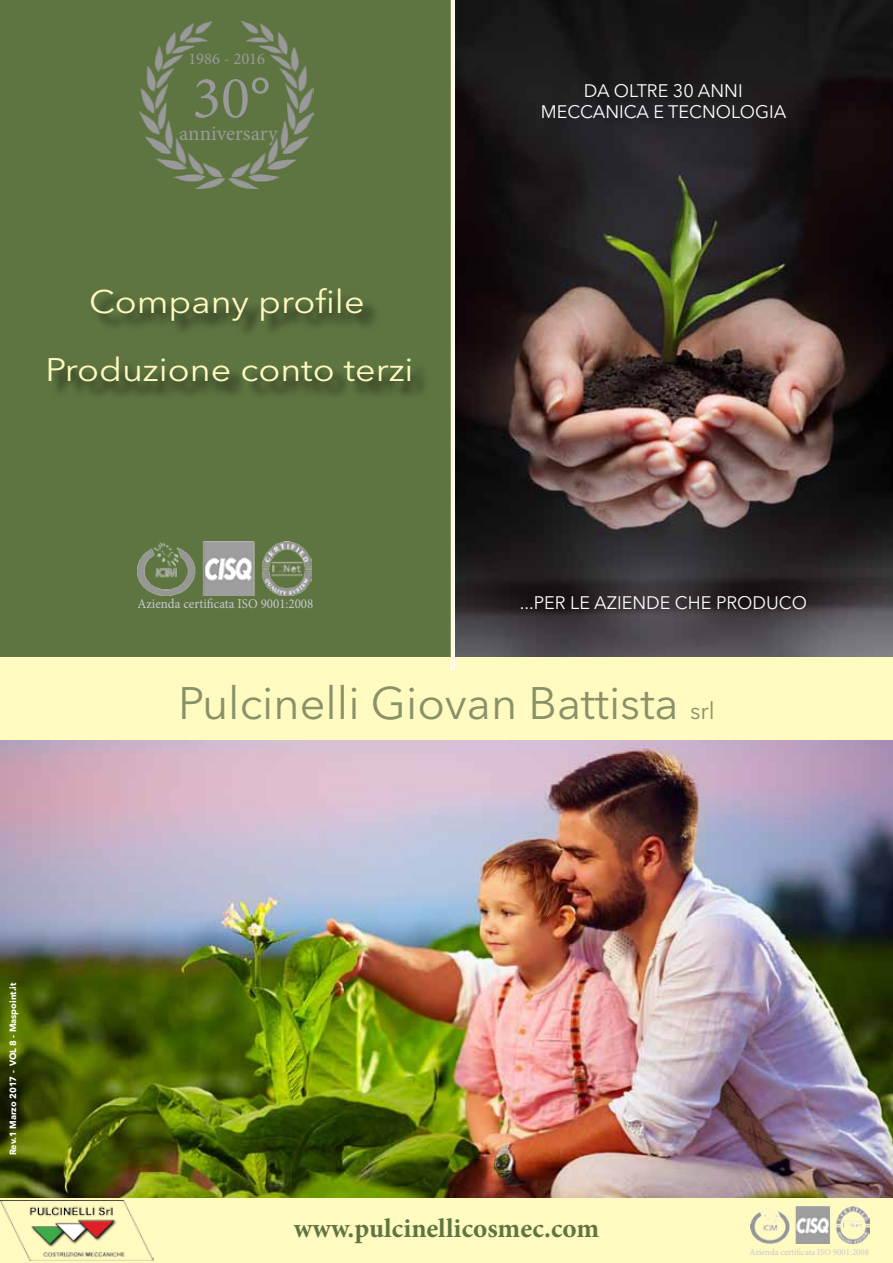
<style>
.page{position:relative;width:893px;height:1263px;background:#fff}
.page>*{position:absolute;margin:0;border:0;box-sizing:border-box;transform-origin:0 0}
.t1{font:60px "Minion Pro";color:#9a9a9a}
.t2{font:45.15px "Avenir Next LT Pro";color:#889168}
.t3{font:32.4px "Avenir Next LT Pro";color:#fffac0;scale:1.11 1}
.t4{font:700 27px "Minion Pro";color:#5e7541}
.t5{font:21px "Minion Pro";letter-spacing:-.005em;color:#9a9a9a}
.t6{font:18px/21.6px "Avenir Next LT Pro";color:#fff;text-align:center}
.t7{font:16.5px "Minion Pro";color:#9a9a9a}
.t8{font:13.5px "Minion Pro";color:#c6cace;scale:.96 1}
.t9{font:9.15px "Minion Pro";color:#c6cace;scale:.96 1}
.t10{font:700 9px "Avenir Next LT Pro";color:#fff}
.s1{font-size:23.55px}
</style>
<div class="page">
<img style="left:455px;top:0;width:438px;height:657px">
<img style="left:0;top:740px;width:893px;height:459px">
<div style="left:0;top:0;width:452px;height:704px;background:#5e7541"></div>
<div style="left:94px;top:291px;width:287px;height:48px;background:#000;opacity:.75"></div>
<div style="left:0;top:657px;width:893px;height:83px;background:#fffac0"></div>
<img style="left:139px;top:22px;width:175px;height:167px">
<div style="left:0;top:1199px;width:893px;height:64px;background:#fffac0"></div>
<img style="left:750px;top:1207px;width:119px;height:36px">
<div style="left:51px;top:359px;width:377px;height:41px;background:#000;opacity:.75"></div>
<svg style="left:451px;top:0;width:4px;height:670px"></svg>
<img style="left:138px;top:542px;width:174px;height:53px">
<img style="left:0;top:1200px;width:153px;height:61px">
<p class="t7" style="left:188px;top:47px;width:78px">1986 - 2016</p>
<h1 class="t1" style="left:192px;top:58px;width:80px">30°</h1>
<p class="t5" style="left:179px;top:119px;width:100px">anniversary</p>
<h3 class="t3" style="left:89px;top:282px;width:249px">Company profile</h3>
<h3 class="t3" style="left:46px;top:350px;width:333px">Produzione conto terzi</h3>
<p class="t6" style="left:541px;top:79px;width:247px">DA OLTRE 30 ANNI<br>MECCANICA E TECNOLOGIA</p>
<p class="t8" style="left:138px;top:594px;width:185px">Azienda certificata ISO 9001:2008</p>
<p class="t6" style="left:520px;top:592px;width:289px">...PER LE AZIENDE CHE PRODUCO</p>
<h2 class="t2" style="left:178px;top:676px;width:538px">Pulcinelli Giovan Battista <span class="s1">srl</span></h2>
<p class="t10" style="left:7px;top:1155px;width:174px;rotate:-90deg">Rev.1 Marzo 2017 - VOL 8 - Maspoint.it</p>
<h3 class="t4" style="left:294px;top:1210px;width:307px">www.pulcinellicosmec.com</h3>
<p class="t9" style="left:749px;top:1246px;width:126px">Azienda certificata ISO 9001:2008</p>
</div>
